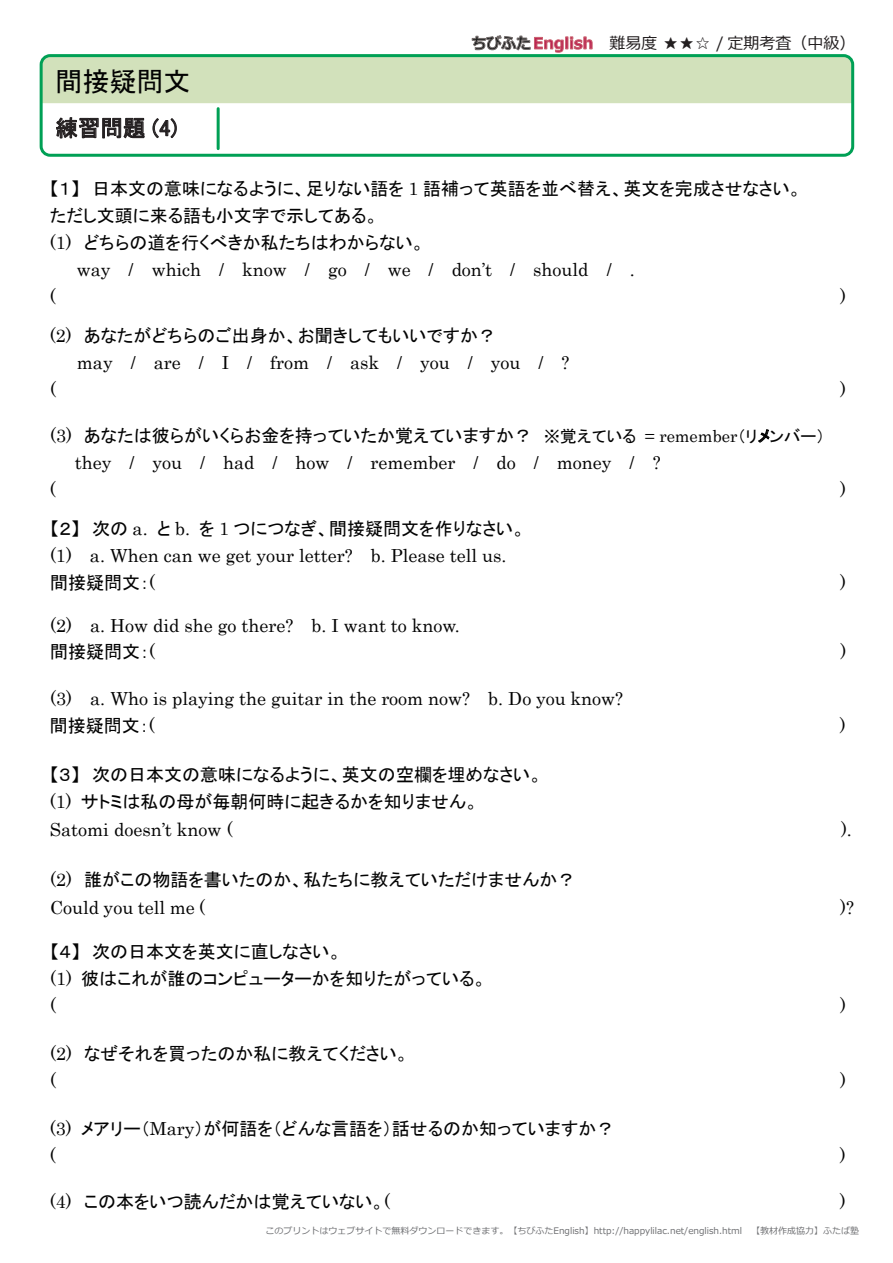
<style>
.page{position:relative;width:893px;height:1263px;background:#fff}
.page>*{position:absolute;margin:0;border:0;box-sizing:border-box;transform-origin:0 0}
.t1{font:27px "MS P Gothic";color:#030303}
.t2{font:22.5px "MS P Gothic";color:#231f20}
.t3{font:18px/27px "MS P Gothic";color:#030303}
.t4{font:18px "Century";color:#030303}
.t5{font:16.05px "Meiryo";color:#231f20}
.t6{font:9px "Meiryo";color:#6c6d70}
.s1{font-family:"Century"}
.s2{font-size:16.5px}
.s3{font-family:"Century";font-size:16.5px}
</style>
<div class="page">
<div style="left:41px;top:56px;width:812px;height:99px;background:#d2e1bb;border-radius:9px"></div>
<div style="left:40px;top:54px;width:814px;height:103px;border:3px solid #00a055;border-radius:9px"></div>
<svg style="left:41px;top:103px;width:812px;height:52px;background:#f1f6f4"></svg>
<hr style="left:217px;top:109px;width:3px;height:40px;background:#00a055">
<svg style="left:472px;top:35px;width:120px;height:17px"></svg>
<svg style="left:758px;top:429px;width:12px;height:14px"></svg>
<h1 class="t1" style="left:55px;top:67px;width:136px">間接疑問文</h1>
<p class="t2" style="left:55px;top:117px;width:123px">練習問題 (4)</p>
<p class="t5" style="left:609px;top:32px;width:248px">難易度 ★★☆ / 定期考査（中級）</p>
<p class="t3" style="left:50px;top:175px;width:753px">【１】 日本文の意味になるように、足りない語を <span class="s1">1</span> 語補って英語を並べ替え、英文を完成させなさい。ただし文頭に来る語も小文字で示してある。<br><span class="s1">(1)</span> どちらの道を行くべきか私たちはわからない。</p>
<p class="t4" style="left:77px;top:254px;width:559px">way / which / know / go / we / don’t / should / .</p>
<p class="t4" style="left:50px;top:281px;width:7px">(</p>
<p class="t4" style="left:840px;top:281px;width:7px">)</p>
<p class="t3" style="left:50px;top:322px;width:448px"><span class="s1">(2)</span> あなたがどちらのご出身か、お聞きしてもいいですか？</p>
<p class="t4" style="left:77px;top:347px;width:494px">may/are/I/from/ask/you/you/?</p>
<p class="t4" style="left:50px;top:374px;width:7px">(</p>
<p class="t4" style="left:840px;top:374px;width:7px">)</p>
<p class="t3" style="left:50px;top:422px;width:776px"><span class="s1">(3)</span> あなたは彼らがいくらお金を持っていたか覚えていますか？ <span class="s2">※覚えている</span> <span class="s3">= remember</span><span class="s2">（リメンバー）</span></p>
<p class="t4" style="left:75px;top:448px;width:587px">they / you / had / how / remember / do / money / ?</p>
<p class="t4" style="left:50px;top:474px;width:7px">(</p>
<p class="t4" style="left:840px;top:474px;width:7px">)</p>
<p class="t3" style="left:50px;top:515px;width:477px">【２】 次の <span class="s1">a.</span> と <span class="s1">b.</span> を <span class="s1">1</span> つにつなぎ、間接疑問文を作りなさい。</p>
<p class="t4" style="left:50px;top:541px;width:458px">(1) a. When can we get your letter? b. Please tell us.</p>
<p class="t3" style="left:50px;top:569px;width:107px">間接疑問文：<span class="s1">(</span></p>
<p class="t4" style="left:840px;top:567px;width:7px">)</p>
<p class="t4" style="left:50px;top:610px;width:411px">(2) a. How did she go there? b. I want to know.</p>
<p class="t3" style="left:50px;top:638px;width:107px">間接疑問文：<span class="s1">(</span></p>
<p class="t4" style="left:840px;top:637px;width:7px">)</p>
<p class="t4" style="left:50px;top:684px;width:574px">(3) a. Who is playing the guitar in the room now? b. Do you know?</p>
<p class="t3" style="left:50px;top:712px;width:107px">間接疑問文：<span class="s1">(</span></p>
<p class="t4" style="left:840px;top:710px;width:7px">)</p>
<p class="t3" style="left:50px;top:761px;width:494px">【３】 次の日本文の意味になるように、英文の空欄を埋めなさい。<span class="s1">(1)</span> サトミは私の母が毎朝何時に起きるかを知りません。</p>
<p class="t4" style="left:50px;top:814px;width:184px">Satomi doesn’t know (</p>
<p class="t4" style="left:841px;top:814px;width:12px">).</p>
<p class="t3" style="left:50px;top:866px;width:527px"><span class="s1">(2)</span> 誰がこの物語を書いたのか、私たちに教えていただけませんか？</p>
<p class="t4" style="left:50px;top:892px;width:157px">Could you tell me (</p>
<p class="t4" style="left:840px;top:892px;width:15px">)?</p>
<p class="t3" style="left:50px;top:938px;width:438px">【４】 次の日本文を英文に直しなさい。<br><span class="s1">(1)</span> 彼はこれが誰のコンピューターかを知りたがっている。</p>
<p class="t4" style="left:50px;top:991px;width:7px">(</p>
<p class="t4" style="left:840px;top:991px;width:7px">)</p>
<p class="t3" style="left:50px;top:1040px;width:360px"><span class="s1">(2)</span> なぜそれを買ったのか私に教えてください。</p>
<p class="t4" style="left:50px;top:1065px;width:7px">(</p>
<p class="t4" style="left:840px;top:1065px;width:7px">)</p>
<p class="t3" style="left:50px;top:1115px;width:566px"><span class="s1">(3)</span> メアリー（<span class="s1">Mary</span>）が何語を（どんな言語を）話せるのか知っていますか？</p>
<p class="t4" style="left:50px;top:1140px;width:7px">(</p>
<p class="t4" style="left:840px;top:1140px;width:7px">)</p>
<p class="t3" style="left:50px;top:1188px;width:342px"><span class="s1">(4)</span> この本をいつ読んだかは覚えていない。<span class="s1">(</span></p>
<p class="t4" style="left:840px;top:1187px;width:7px">)</p>
<p class="t6" style="left:265px;top:1224px;width:595px">このプリントはウェブサイトで無料ダウンロードできます。【ちびふたEnglish】http://happylilac.net/english.html　【教材作成協力】ふたば塾</p>
</div>
